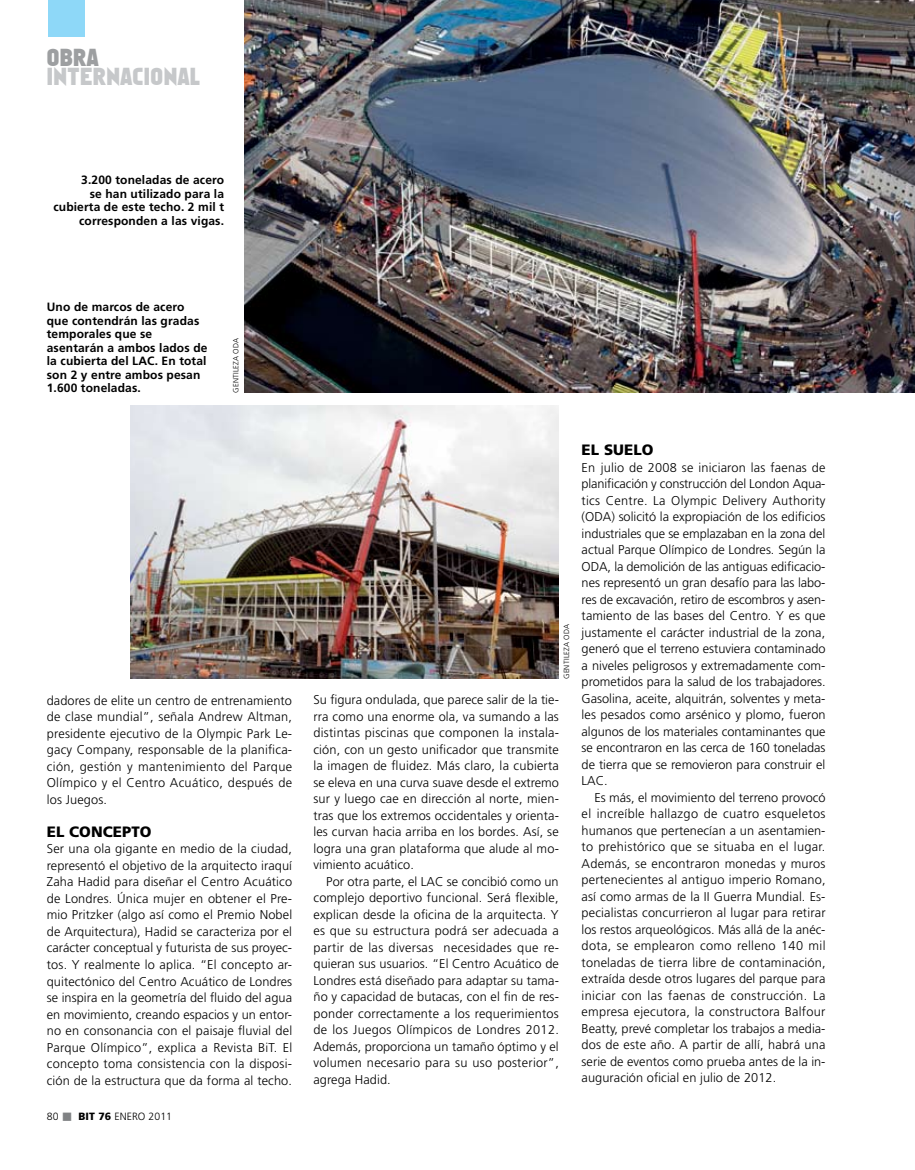
<style>
.page{position:relative;width:915px;height:1170px;background:#fff}
.page>*{position:absolute;margin:0;border:0;box-sizing:border-box;transform-origin:0 0}
.t1{font:22.5px "Faktos";letter-spacing:.02em;color:#c6c8ca}
.t2{font:22.5px "Faktos";color:#9d9fa1}
.t3{font:900 15px "Frutiger";letter-spacing:.005em;color:#000}
.t4{font:300 12.75px/16.5px "Frutiger";letter-spacing:.01em;color:#000;text-align:justify}
.t5{font:700 12px/13.5px "Frutiger";letter-spacing:.01em;color:#000;text-align:right}
.t6{font:300 10.5px "Frutiger";letter-spacing:.005em;color:#000}
.t7{font:300 7.5px "Frutiger";letter-spacing:.03em;color:#000}
.s1{color:#808284}
.s2{font-weight:900}
</style>
<div class="page">
<div style="left:48px;top:0;width:37px;height:36px;background:#8ed8f8"></div>
<img style="left:244px;top:0;width:670px;height:393px">
<img style="left:130px;top:405px;width:428px;height:273px">
<h1 class="t2" style="left:47px;top:44px;width:14px">OBRA</h1>
<h1 class="t1" style="left:47px;top:64px;width:155px">INTERNACIONAL</h1>
<p class="t5" style="left:53px;top:173px;width:172px">3.200 toneladas de acero<br>se han utilizado para la cubierta de este techo. 2 mil t corresponden a las vigas.</p>
<p class="t5" style="left:47px;top:300px;width:162px;text-align:left">Uno de marcos de acero que contendrán las gradas temporales que se asentarán a ambos lados de la cubierta del LAC. En total son 2 y entre ambos pesan<br>1.600 toneladas.</p>
<p class="t7" style="left:232px;top:393px;width:56px;rotate:-90deg">Gentileza ODA</p>
<p class="t4" style="left:47px;top:692px;width:247px">dadores de elite un centro de entrenamiento de clase mundial”, señala Andrew Altman, presidente ejecutivo de la Olympic Park Le&shy;gacy Company, responsable de la planifica&shy;ción, gestión y mantenimiento del Parque Olímpico y el Centro Acuático, después de los Juegos.</p>
<p class="t3" style="left:47px;top:822px;width:96px">EL CONCEPTO</p>
<p class="t4" style="left:47px;top:840px;width:247px">Ser una ola gigante en medio de la ciudad, representó el objetivo de la arquitecto iraquí Zaha Hadid para diseñar el Centro Acuático de Londres. Única mujer en obtener el Pre&shy;mio Pritzker (algo así como el Premio Nobel de Arquitectura), Hadid se caracteriza por el carácter conceptual y futurista de sus proyec&shy;tos. Y realmente lo aplica. “El concepto ar&shy;quitectónico del Centro Acuático de Londres se inspira en la geometría del fluido del agua en movimiento, creando espacios y un entor&shy;no en consonancia con el paisaje fluvial del Parque Olímpico”, explica a Revista BiT. El concepto toma consistencia con la disposi&shy;ción de la estructura que da forma al techo.</p>
<p class="t6" style="left:47px;top:1110px;width:127px">80 <span class="s1">■</span> <span class="s2">BIT 76</span> enero 2011</p>
<p class="t7" style="left:562px;top:678px;width:56px;rotate:-90deg">Gentileza ODA</p>
<p class="t4" style="left:313px;top:691px;width:247px">Su figura ondulada, que parece salir de la tie&shy;rra como una enorme ola, va sumando a las distintas piscinas que componen la instala&shy;ción, con un gesto unificador que transmite la imagen de fluidez. Más claro, la cubierta se eleva en una curva suave desde el extremo sur y luego cae en dirección al norte, mien&shy;tras que los extremos occidentales y orienta&shy;les curvan hacia arriba en los bordes. Así, se logra una gran plataforma que alude al mo&shy;vimiento acuático.</p>
<p class="t4" style="left:313px;top:873px;width:247px;text-indent:13px">Por otra parte, el LAC se concibió como un complejo deportivo funcional. Será flexible, explican desde la oficina de la arquitecta. Y es que su estructura podrá ser adecuada a partir de las diversas necesidades que re&shy;quieran sus usuarios. “El Centro Acuático de Londres está diseñado para adaptar su tama&shy;ño y capacidad de butacas, con el fin de res&shy;ponder correctamente a los requerimientos de los Juegos Olímpicos de Londres 2012.<br>Además, proporciona un tamaño óptimo y el volumen necesario para su uso posterior”, agrega Hadid.</p>
<p class="t3" style="left:581px;top:440px;width:72px">EL SUELO</p>
<p class="t4" style="left:581px;top:459px;width:245px">En julio de 2008 se iniciaron las faenas de planificación y construcción del London Aqua&shy;tics Centre. La Olympic Delivery Authority (ODA) solicitó la expropiación de los edificios industriales que se emplazaban en la zona del actual Parque Olímpico de Londres. Según la ODA, la demolición de las antiguas edificacio&shy;nes representó un gran desafío para las labo&shy;res de excavación, retiro de escombros y asen&shy;tamiento de las bases del Centro. Y es que justamente el carácter industrial de la zona, generó que el terreno estuviera contaminado a niveles peligrosos y extremadamente com&shy;prometidos para la salud de los trabajadores.<br>Gasolina, aceite, alquitrán, solventes y meta&shy;les pesados como arsénico y plomo, fueron algunos de los materiales contaminantes que se encontraron en las cerca de 160 toneladas de tierra que se removieron para construir el LAC.</p>
<p class="t4" style="left:581px;top:789px;width:245px;text-indent:13px">Es más, el movimiento del terreno provocó el increíble hallazgo de cuatro esqueletos humanos que pertenecían a un asentamien&shy;to prehistórico que se situaba en el lugar.<br>Además, se encontraron monedas y muros pertenecientes al antiguo imperio Romano, así como armas de la II Guerra Mundial. Es&shy;pecialistas concurrieron al lugar para retirar los restos arqueológicos. Más allá de la anéc&shy;dota, se emplearon como relleno 140 mil toneladas de tierra libre de contaminación, extraída desde otros lugares del parque para iniciar con las faenas de construcción. La empresa ejecutora, la constructora Balfour Beatty, prevé completar los trabajos a media&shy;dos de este año. A partir de allí, habrá una serie de eventos como prueba antes de la in&shy;auguración oficial en julio de 2012.</p>
</div>
